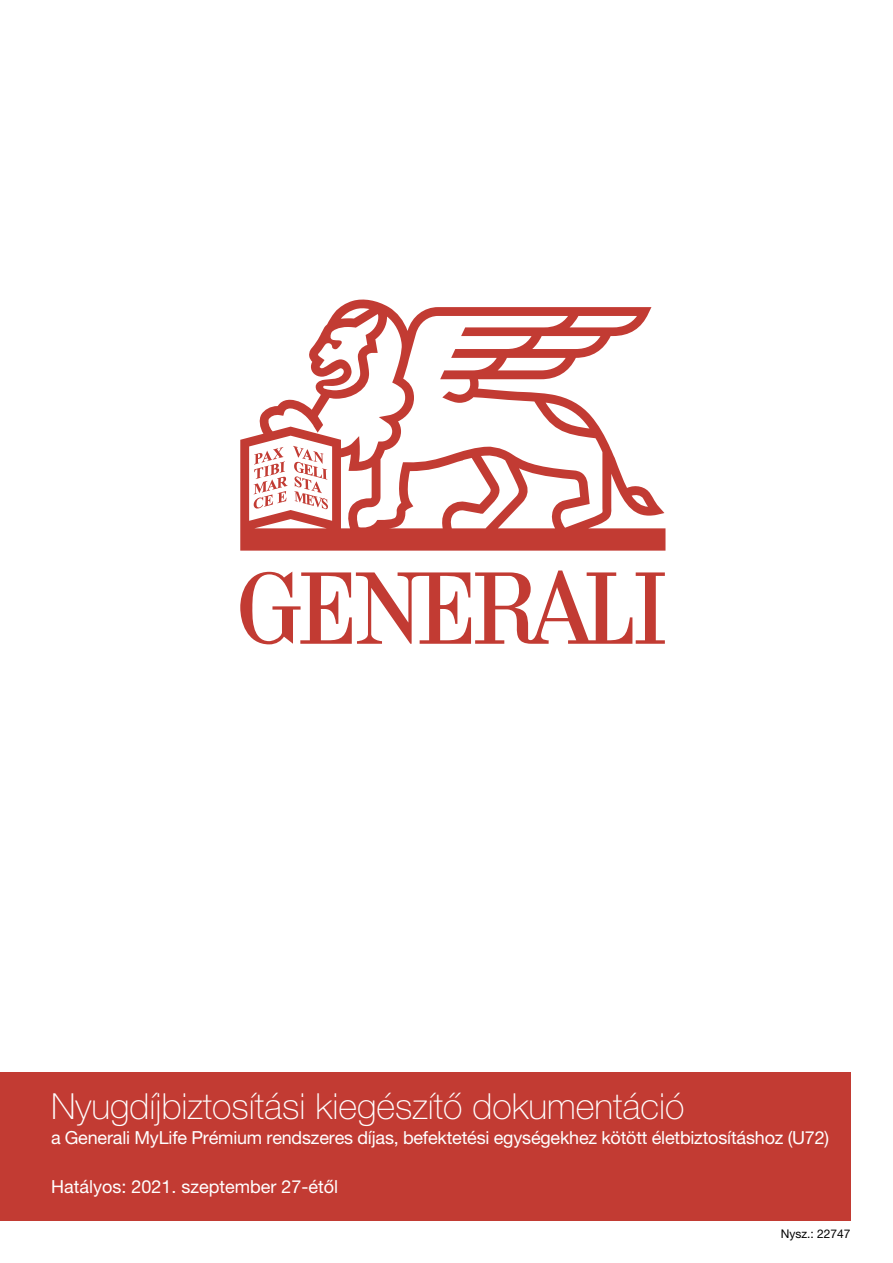
<style>
.page{position:relative;width:893px;height:1263px;background:#fff}
.page>*{position:absolute;margin:0;border:0;box-sizing:border-box;transform-origin:0 0}
.t1{font:100 36px "Helvetica Neue LT Pro";color:#fff}
.t2{font:18px "Helvetica Neue LT Pro";letter-spacing:-.01em;color:#fff}
.t3{font:12px "Helvetica Neue LT Pro";color:#000}
</style>
<div class="page">
<div style="left:0;top:1071px;width:850px;height:149px;background:#c23b33"></div>
<svg style="left:240px;top:299px;width:425px;height:345px"></svg>
<h1 class="t1" style="left:51px;top:1085px;width:635px">Nyugdíjbiztosítási kiegészítő dokumentáció</h1>
<p class="t2" style="left:51px;top:1126px;width:780px">a Generali MyLife Prémium rendszeres díjas, befektetési egységekhez kötött életbiztosításhoz (U72)</p>
<p class="t2" style="left:51px;top:1176px;width:289px">Hatályos: 2021. szeptember 27-étől</p>
<p class="t3" style="left:781px;top:1226px;width:71px">Nysz.: 22747</p>
</div>
